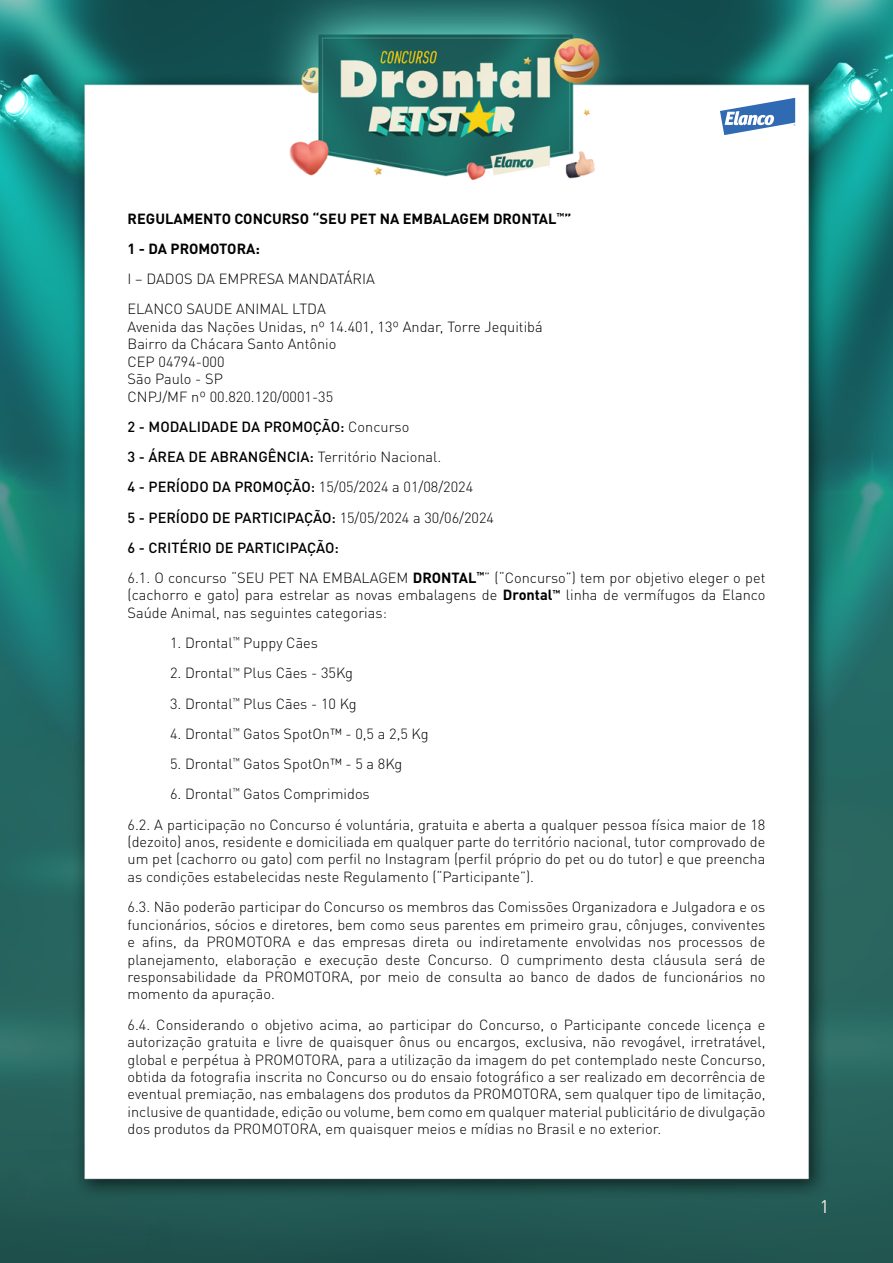
<style>
.page{position:relative;width:893px;height:1263px;background:#fff}
.page>*{position:absolute;margin:0;border:0;box-sizing:border-box;transform-origin:0 0}
.t1{font:18px "DIN Pro";color:#f4f1e2}
.t2{font:300 14.55px/17.4px "DIN Pro";color:#000}
.t3{font:700 14.55px/30.2px "DIN Pro";color:#000}
.s1{font-weight:500}
.s2{font-weight:700}
</style>
<div class="page">
<img style="left:0;top:0;width:893px;height:1263px">
<svg style="left:720px;top:98px;width:75px;height:37px"></svg>
<p class="t3" style="left:128px;top:202px;width:445px">REGULAMENTO CONCURSO “SEU PET NA EMBALAGEM DRONTAL<sup>™</sup>”<br>1 - DA PROMOTORA:</p>
<p class="t2" style="left:128px;top:263px;width:249px;line-height:30.2px">I – DADOS DA EMPRESA MANDATÁRIA<br>ELANCO SAUDE ANIMAL LTDA</p>
<p class="t2" style="left:128px;top:317px;width:417px">Avenida das Nações Unidas, nº 14.401, 13º Andar, Torre Jequitibá<br>Bairro da Chácara Santo Antônio<br>CEP 04794-000<br>São Paulo - SP<br>CNPJ/MF nº 00.820.120/0001-35</p>
<p class="t2" style="left:128px;top:410px;width:639px;line-height:30.2px"><span class="s1">2 - MODALIDADE DA PROMOÇÃO:</span> Concurso<br><span class="s1">3 - ÁREA DE ABRANGÊNCIA:</span> Território Nacional.<br><span class="s1">4 - PERÍODO DA PROMOÇÃO:</span> 15/05/2024 a 01/08/2024<br><span class="s1">5 - PERÍODO DE PARTICIPAÇÃO:</span> 15/05/2024 a 30/06/2024<br><span class="s1">6 - CRITÉRIO DE PARTICIPAÇÃO:<br></span>6.1. O concurso “SEU PET NA EMBALAGEM <span class="s2">DRONTAL</span><sup>™</sup>” (“Concurso”) tem por objetivo eleger o pet</p>
<p class="t2" style="left:128px;top:585px;width:639px">(cachorro e gato) para estrelar as novas embalagens de <span class="s2">Drontal</span><sup>™</sup> linha de vermífugos da Elanco<br>Saúde Animal, nas seguintes categorias:</p>
<p class="t2" style="left:170px;top:633px;width:150px">1. Drontal<sup>™</sup> Puppy Cães</p>
<p class="t2" style="left:170px;top:663px;width:185px">2. Drontal<sup>™</sup> Plus Cães - 35Kg</p>
<p class="t2" style="left:170px;top:693px;width:188px">3. Drontal<sup>™</sup> Plus Cães - 10 Kg</p>
<p class="t2" style="left:170px;top:724px;width:260px">4. Drontal<sup>™</sup> Gatos SpotOn™ - 0,5 a 2,5 Kg</p>
<p class="t2" style="left:170px;top:754px;width:234px">5. Drontal<sup>™</sup> Gatos SpotOn™ - 5 a 8Kg</p>
<p class="t2" style="left:128px;top:778px;width:639px;line-height:30.2px;text-indent:43px">6. Drontal<sup>™</sup> Gatos Comprimidos<br>6.2. A participação no Concurso é voluntária, gratuita e aberta a qualquer pessoa física maior de 18</p>
<p class="t2" style="left:128px;top:832px;width:639px;text-align:justify">(dezoito) anos, residente e domiciliada em qualquer parte do território nacional, tutor comprovado de um pet (cachorro ou gato) com perfil no Instagram (perfil próprio do pet ou do tutor) e que preencha as condições estabelecidas neste Regulamento (“Participante”).</p>
<p class="t2" style="left:128px;top:897px;width:639px;text-align:justify">6.3. Não poderão participar do Concurso os membros das Comissões Organizadora e Julgadora e os funcionários, sócios e diretores, bem como seus parentes em primeiro grau, cônjuges, conviventes e afins, da PROMOTORA e das empresas direta ou indiretamente envolvidas nos processos de planejamento, elaboração e execução deste Concurso. O cumprimento desta cláusula será de responsabilidade da PROMOTORA, por meio de consulta ao banco de dados de funcionários no momento da apuração.</p>
<p class="t2" style="left:128px;top:1014px;width:639px;text-align:justify">6.4. Considerando o objetivo acima, ao participar do Concurso, o Participante concede licença e autorização gratuita e livre de quaisquer ônus ou encargos, exclusiva, não revogável, irretratável, global e perpétua à PROMOTORA, para a utilização da imagem do pet contemplado neste Concurso, obtida da fotografia inscrita no Concurso ou do ensaio fotográfico a ser realizado em decorrência de eventual premiação, nas embalagens dos produtos da PROMOTORA, sem qualquer tipo de limitação, inclusive de quantidade, edição ou volume, bem como em qualquer material publicitário de divulgação dos produtos da PROMOTORA, em quaisquer meios e mídias no Brasil e no exterior.</p>
<p class="t1" style="left:820px;top:1192px;width:11px">1</p>
</div>
